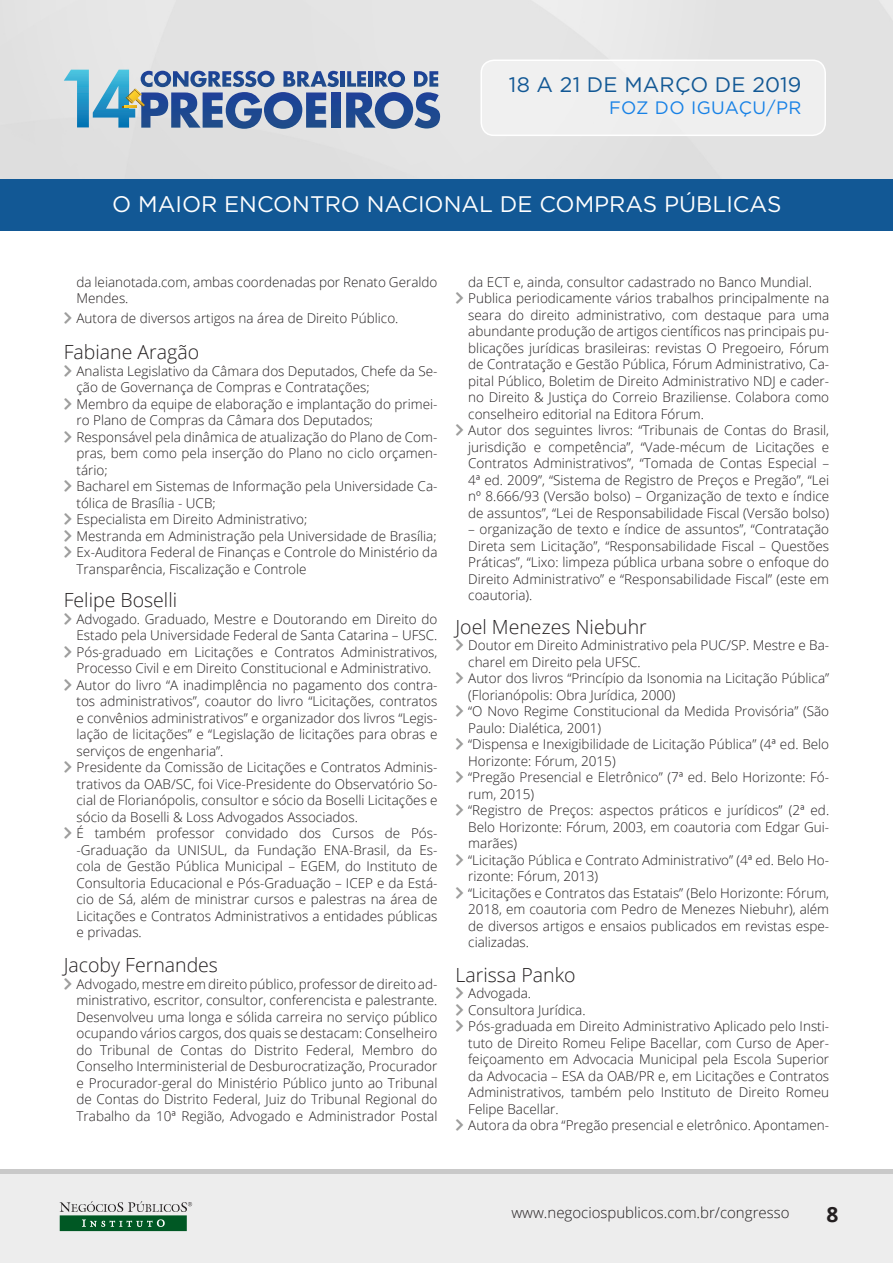
<style>
.page{position:relative;width:893px;height:1263px;background:#fff}
.page>*{position:absolute;margin:0;border:0;box-sizing:border-box;transform-origin:0 0}
.t1{font:22.5px "Gotham";color:#fff}
.t2{font:21px "Gotham";letter-spacing:.01em;color:#125895}
.t3{font:700 21px "Open Sans";color:#231f20}
.topicos{font:300 19.5px "Open Sans";color:#231f20}
.t4{font:18px "Gotham";letter-spacing:.025em;color:#1781e6}
.t5{font:300 15px "Open Sans";color:#231f20}
.t6{font:300 13.5px/16.5px "Open Sans";color:#231f20}
</style>
<div class="page">
<div style="left:0;top:0;width:893px;height:179px;background:#e2e2e2"></div>
<div style="left:0;top:1174px;width:893px;height:89px;background:#ededed"></div>
<svg style="left:60px;top:1201px;width:132px;height:30px"></svg>
<hr style="left:0;top:1170px;width:893px;height:4px;background:#c9c9c9">
<div style="left:481px;top:60px;width:344px;height:75px;background:#efefef;border-radius:13px"></div>
<div style="left:480px;top:60px;width:346px;height:76px;border:2px solid #fff;border-radius:13px"></div>
<div style="left:0;top:179px;width:893px;height:52px;background:#125895"></div>
<div style="left:331px;top:92px;width:10px;height:36px;background:#1e4791"></div>
<hr style="left:341px;top:71px;width:4px;height:16px;background:#1d4791">
<svg style="left:346px;top:71px;width:94px;height:58px;background:#798fb7"></svg>
<svg style="left:64px;top:70px;width:275px;height:59px;background:#819ebe"></svg>
<h2 class="t2" style="left:509px;top:71px;width:294px">18 A 21 DE MARÇO DE 2019</h2>
<h3 class="t4" style="left:609px;top:96px;width:194px">FOZ DO IGUAÇU/PR</h3>
<h1 class="t1" style="left:112px;top:190px;width:671px">O MAIOR ENCONTRO NACIONAL DE COMPRAS PÚBLICAS</h1>
<p class="t6" style="left:77px;top:273px;width:362px">da leianotada.com, ambas coordenadas por Renato Geraldo<br>Mendes.</p>
<p class="t6" style="left:77px;top:309px;width:323px">Autora de diversos artigos na área de Direito Público.</p>
<p class="topicos" style="left:64px;top:339px;width:137px">Fabiane Aragão</p>
<p class="t6" style="left:77px;top:362px;width:362px">Analista Legislativo da Câmara dos Deputados, Chefe da Se&shy;ção de Governança de Compras e Contratações;</p>
<p class="t6" style="left:77px;top:395px;width:362px">Membro da equipe de elaboração e implantação do primei&shy;ro Plano de Compras da Câmara dos Deputados;</p>
<p class="t6" style="left:77px;top:428px;width:362px;text-align:justify">Responsável pela dinâmica de atualização do Plano de Com&shy;pras, bem como pela inserção do Plano no ciclo orçamen&shy;tário;</p>
<p class="t6" style="left:77px;top:478px;width:362px">Bacharel em Sistemas de Informação pela Universidade Ca&shy;tólica de Brasília - UCB;</p>
<p class="t6" style="left:77px;top:511px;width:232px">Especialista em Direito Administrativo;</p>
<p class="t6" style="left:77px;top:527px;width:361px">Mestranda em Administração pela Universidade de Brasília;</p>
<p class="t6" style="left:77px;top:544px;width:362px">Ex-Auditora Federal de Finanças e Controle do Ministério da<br>Transparência, Fiscalização e Controle</p>
<p class="topicos" style="left:64px;top:587px;width:115px">Felipe Boselli</p>
<p class="t6" style="left:77px;top:610px;width:362px">Advogado. Graduado, Mestre e Doutorando em Direito do<br>Estado pela Universidade Federal de Santa Catarina – UFSC.</p>
<p class="t6" style="left:77px;top:643px;width:362px">Pós-graduado em Licitações e Contratos Administrativos,<br>Processo Civil e em Direito Constitucional e Administrativo.</p>
<p class="t6" style="left:77px;top:676px;width:362px;text-align:justify">Autor do livro “A inadimplência no pagamento dos contra&shy;tos administrativos”, coautor do livro “Licitações, contratos e convênios administrativos” e organizador dos livros “Legis&shy;lação de licitações” e “Legislação de licitações para obras e serviços de engenharia”.</p>
<p class="t6" style="left:77px;top:759px;width:362px;text-align:justify">Presidente da Comissão de Licitações e Contratos Adminis&shy;trativos da OAB/SC, foi Vice-Presidente do Observatório So&shy;cial de Florianópolis, consultor e sócio da Boselli Licitações e sócio da Boselli &amp; Loss Advogados Associados.</p>
<p class="t6" style="left:77px;top:825px;width:362px;text-align:justify">É também professor convidado dos Cursos de Pós--Graduação da UNISUL, da Fundação ENA-Brasil, da Es&shy;cola de Gestão Pública Municipal – EGEM, do Instituto de Consultoria Educacional e Pós-Graduação – ICEP e da Está&shy;cio de Sá, além de ministrar cursos e palestras na área de Licitações e Contratos Administrativos a entidades públicas e privadas.</p>
<p class="topicos" style="left:64px;top:952px;width:156px">Jacoby Fernandes</p>
<p class="t6" style="left:77px;top:975px;width:362px;text-align:justify">Advogado, mestre em direito público, professor de direito ad&shy;ministrativo, escritor, consultor, conferencista e palestrante.<br>Desenvolveu uma longa e sólida carreira no serviço público ocupando vários cargos, dos quais se destacam: Conselheiro do Tribunal de Contas do Distrito Federal, Membro do Conselho Interministerial de Desburocratização, Procurador e Procurador-geral do Ministério Público junto ao Tribunal de Contas do Distrito Federal, Juiz do Tribunal Regional do Trabalho da 10ª Região, Advogado e Administrador Postal</p>
<p class="t6" style="left:468px;top:273px;width:345px">da ECT e, ainda, consultor cadastrado no Banco Mundial.</p>
<p class="t6" style="left:468px;top:290px;width:362px;text-align:justify">Publica periodicamente vários trabalhos principalmente na seara do direito administrativo, com destaque para uma abundante produção de artigos científicos nas principais pu&shy;blicações jurídicas brasileiras: revistas O Pregoeiro, Fórum de Contratação e Gestão Pública, Fórum Administrativo, Ca&shy;pital Público, Boletim de Direito Administrativo NDJ e cader&shy;no Direito &amp; Justiça do Correio Braziliense. Colabora como conselheiro editorial na Editora Fórum.</p>
<p class="t6" style="left:468px;top:422px;width:362px;text-align:justify">Autor dos seguintes livros: “Tribunais de Contas do Brasil, jurisdição e competência”, “Vade-mécum de Licitações e Contratos Administrativos”, “Tomada de Contas Especial – 4ª ed. 2009”, “Sistema de Registro de Preços e Pregão”, “Lei nº 8.666/93 (Versão bolso) – Organização de texto e índice de assuntos”, “Lei de Responsabilidade Fiscal (Versão bolso)</p>
<p class="t6" style="left:468px;top:521px;width:362px;text-align:justify">– organização de texto e índice de assuntos”, “Contratação Direta sem Licitação”, “Responsabilidade Fiscal – Questões Práticas”, “Lixo: limpeza pública urbana sobre o enfoque do Direito Administrativo” e “Responsabilidade Fiscal” (este em coautoria).</p>
<p class="topicos" style="left:455px;top:613px;width:193px">Joel Menezes Niebuhr</p>
<p class="t6" style="left:468px;top:637px;width:362px">Doutor em Direito Administrativo pela PUC/SP. Mestre e Ba&shy;charel em Direito pela UFSC.</p>
<p class="t6" style="left:468px;top:670px;width:362px">Autor dos livros “Princípio da Isonomia na Licitação Pública” (Florianópolis: Obra Jurídica, 2000)</p>
<p class="t6" style="left:468px;top:703px;width:362px">“O Novo Regime Constitucional da Medida Provisória” (São<br>Paulo: Dialética, 2001)</p>
<p class="t6" style="left:468px;top:736px;width:362px">“Dispensa e Inexigibilidade de Licitação Pública” (4ª ed. Belo<br>Horizonte: Fórum, 2015)</p>
<p class="t6" style="left:468px;top:769px;width:362px">“Pregão Presencial e Eletrônico” (7ª ed. Belo Horizonte: Fó&shy;rum, 2015)</p>
<p class="t6" style="left:468px;top:802px;width:362px;text-align:justify">“Registro de Preços: aspectos práticos e jurídicos” (2ª ed.<br>Belo Horizonte: Fórum, 2003, em coautoria com Edgar Gui&shy;marães)</p>
<p class="t6" style="left:468px;top:851px;width:362px">“Licitação Pública e Contrato Administrativo” (4ª ed. Belo Ho&shy;rizonte: Fórum, 2013)</p>
<p class="t6" style="left:468px;top:884px;width:362px;text-align:justify">“Licitações e Contratos das Estatais” (Belo Horizonte: Fórum, 2018, em coautoria com Pedro de Menezes Niebuhr), além de diversos artigos e ensaios publicados em revistas espe&shy;cializadas.</p>
<p class="topicos" style="left:455px;top:961px;width:122px">Larissa Panko</p>
<p class="t6" style="left:468px;top:984px;width:64px">Advogada.</p>
<p class="t6" style="left:468px;top:1001px;width:119px">Consultora Jurídica.</p>
<p class="t6" style="left:468px;top:1017px;width:362px;text-align:justify">Pós-graduada em Direito Administrativo Aplicado pelo Insti&shy;tuto de Direito Romeu Felipe Bacellar, com Curso de Aper&shy;feiçoamento em Advocacia Municipal pela Escola Superior da Advocacia – ESA da OAB/PR e, em Licitações e Contratos Administrativos, também pelo Instituto de Direito Romeu Felipe Bacellar.</p>
<p class="t6" style="left:468px;top:1116px;width:362px">Autora da obra “Pregão presencial e eletrônico. Apontamen-</p>
<p class="t5" style="left:511px;top:1202px;width:280px">www.negociospublicos.com.br/congresso</p>
<h2 class="t3" style="left:826px;top:1199px;width:13px">8</h2>
</div>
